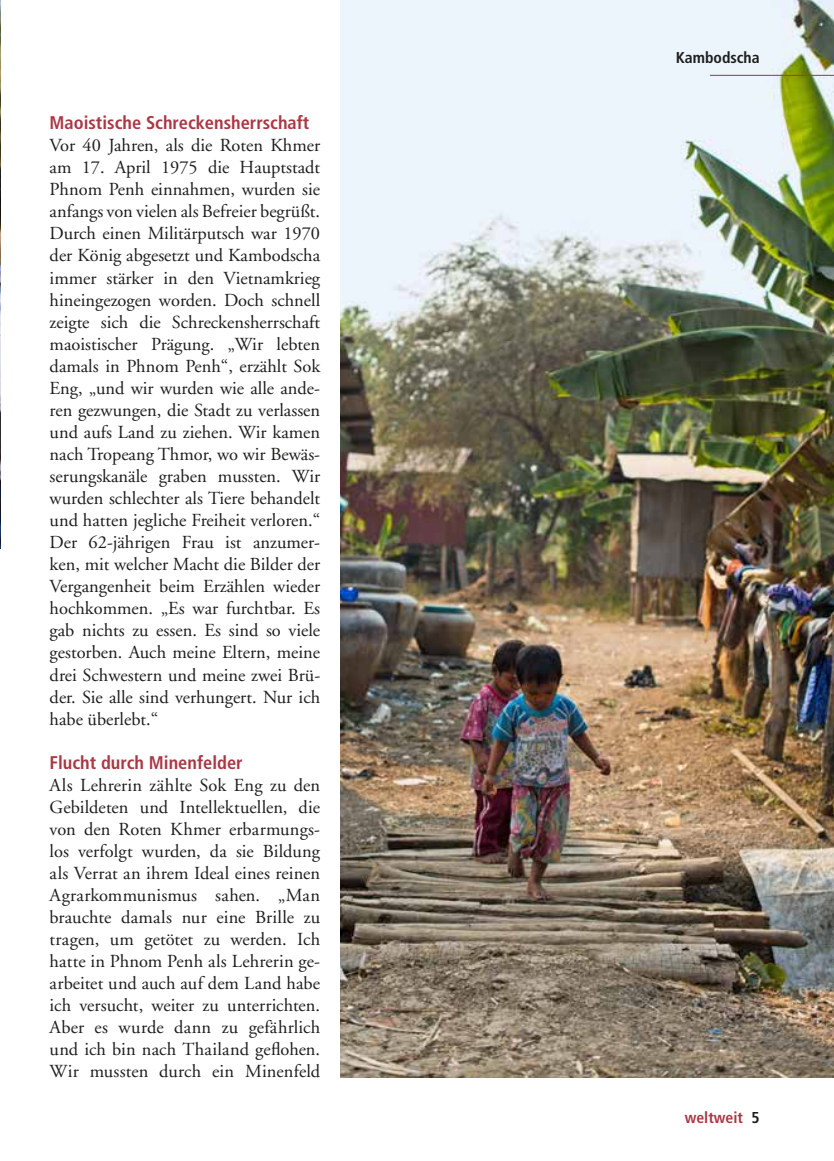
<style>
.page{position:relative;width:834px;height:1161px;background:#fff}
.page>*{position:absolute;margin:0;border:0;box-sizing:border-box;transform-origin:0 0}
.t1{font:18.38px/22.1px "Adobe Garamond";color:#1d1d1b;text-align:justify}
.t2{font:700 condensed 18.38px "Frutiger";color:#a93845}
.t3{font:700 condensed 15.75px "Frutiger";color:#1d1d1b}
.t4{font:700 condensed 15.75px "Frutiger";color:#a93845}
.s1{color:#1d1d1b}
</style>
<div class="page">
<img style="left:340px;top:0;width:493px;height:1077px">
<hr style="left:709px;top:75px;width:124px;height:1px;background:#a93845">
<img style="left:0;top:0;width:1px;height:548px">
<p class="t2" style="left:50px;top:112px;width:261px">Maoistische Schreckensherrschaft</p>
<p class="t1" style="left:50px;top:135px;width:272px">Vor 40 Jahren, als die Roten Khmer am 17. April 1975 die Hauptstadt Phnom Penh einnahmen, wurden sie anfangs von vielen als Befreier begrüßt.<br>Durch einen Militärputsch war 1970 der König abgesetzt und Kambodscha immer stärker in den Vietnamkrieg hineingezogen worden. Doch schnell zeigte sich die Schreckensherrschaft maoistischer Prägung. „Wir lebten damals in Phnom Penh“, erzählt Sok Eng, „und wir wurden wie alle ande&shy;ren gezwungen, die Stadt zu verlassen und aufs Land zu ziehen. Wir kamen nach Tropeang Thmor, wo wir Bewäs&shy;serungskanäle graben mussten. Wir wurden schlechter als Tiere behandelt und hatten jegliche Freiheit verloren.“ Der 62-jährigen Frau ist anzumer&shy;ken, mit welcher Macht die Bilder der Vergangenheit beim Erzählen wieder hochkommen. „Es war furchtbar. Es gab nichts zu essen. Es sind so viele gestorben. Auch meine Eltern, meine drei Schwestern und meine zwei Brü&shy;der. Sie alle sind verhungert. Nur ich habe überlebt.“</p>
<p class="t2" style="left:50px;top:751px;width:194px">Flucht durch Minenfelder</p>
<p class="t1" style="left:50px;top:774px;width:272px">Als Lehrerin zählte Sok Eng zu den Gebildeten und Intellektuellen, die von den Roten Khmer erbarmungs&shy;los verfolgt wurden, da sie Bildung als Verrat an ihrem Ideal eines reinen Agrarkommunismus sahen. „Man brauchte damals nur eine Brille zu tragen, um getötet zu werden. Ich hatte in Phnom Penh als Lehrerin ge&shy;arbeitet und auch auf dem Land habe ich versucht, weiter zu unterrichten.<br>Aber es wurde dann zu gefährlich und ich bin nach Thailand geflohen.<br>Wir mussten durch ein Minenfeld</p>
<p class="t3" style="left:675px;top:48px;width:85px">Kambodscha</p>
<p class="t4" style="left:684px;top:1108px;width:76px">weltweit <span class="s1">5</span></p>
</div>
